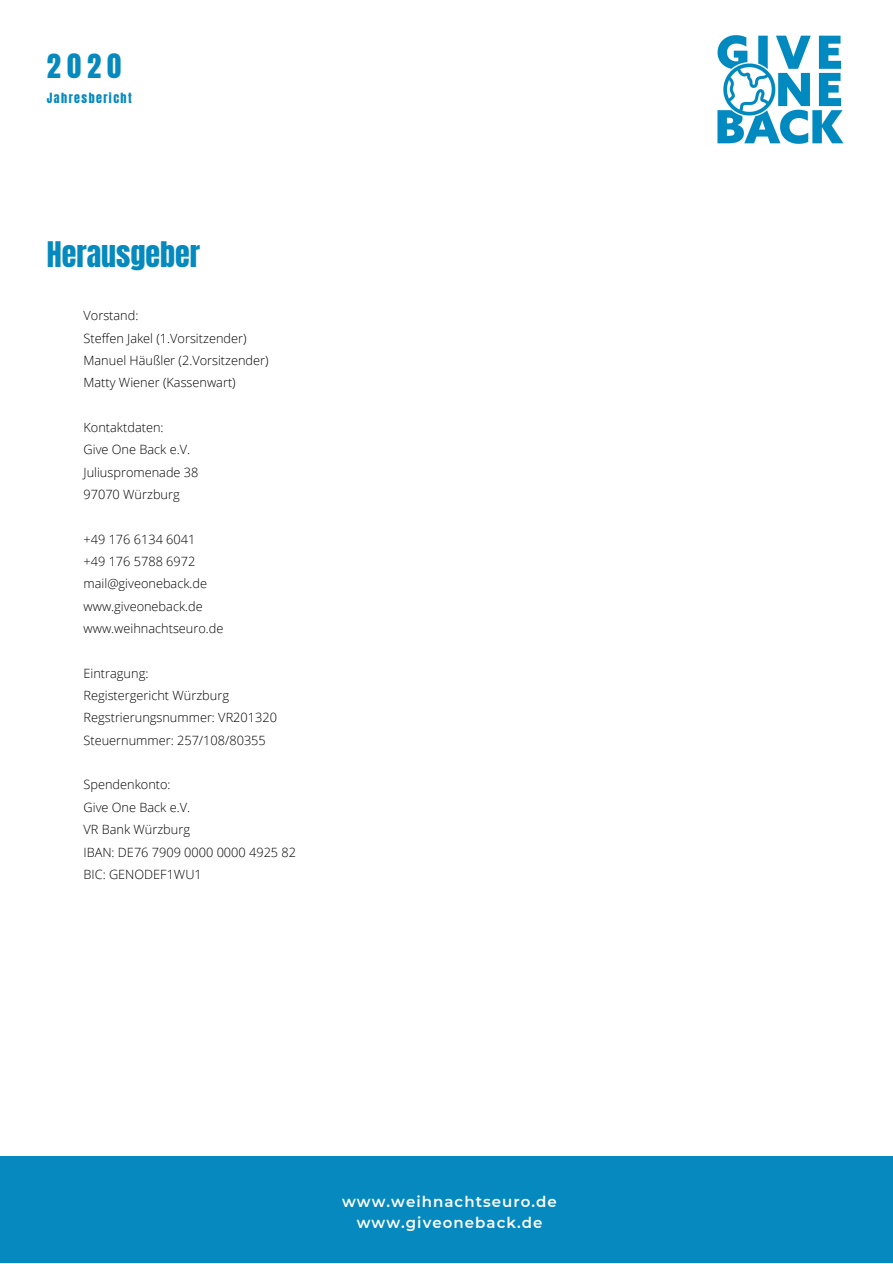
<style>
.page{position:relative;width:893px;height:1264px;background:#fff}
.page>*{position:absolute;margin:0;border:0;box-sizing:border-box;transform-origin:0 0}
.t1{font:30px "Anton";color:#0589be}
.t2{font:28.5px "Anton";color:#0589be}
.t3{font:600 15px/20.2px "Montserrat";letter-spacing:.07em;color:#fff;text-align:center}
.t4{font:300 12.75px/22.4px "Open Sans";color:#000}
.t5{font:12px "Anton";letter-spacing:.12em;color:#0589be}
</style>
<div class="page">
<div style="left:0;top:1156px;width:892px;height:106px;background:#0589be"></div>
<img style="left:717px;top:35px;width:127px;height:109px">
<h2 class="t2" style="left:47px;top:46px;width:76px">2020</h2>
<p class="t5" style="left:47px;top:89px;width:86px">Jahresbericht</p>
<h1 class="t1" style="left:47px;top:233px;width:155px">Herausgeber</h1>
<p class="t4" style="left:84px;top:304px;width:187px">Vorstand:<br>Steffen Jakel (1.Vorsitzender)<br>Manuel Häußler (2.Vorsitzender)<br>Matty Wiener (Kassenwart)</p>
<p class="t4" style="left:84px;top:416px;width:116px">Kontaktdaten:<br>Give One Back e.V.<br>Juliuspromenade 38<br>97070 Würzburg</p>
<p class="t4" style="left:84px;top:527px;width:141px">+49 176 6134 6041<br>+49 176 5788 6972 mail@giveoneback.de www.giveoneback.de www.weihnachtseuro.de</p>
<p class="t4" style="left:84px;top:661px;width:195px">Eintragung:<br>Registergericht Würzburg<br>Regstrierungsnummer: VR201320<br>Steuernummer: 257/108/80355</p>
<p class="t4" style="left:84px;top:773px;width:214px">Spendenkonto:<br>Give One Back e.V.<br>VR Bank Würzburg<br>IBAN: DE76 7909 0000 0000 4925 82<br>BIC: GENODEF1WU1</p>
<p class="t3" style="left:342px;top:1191px;width:216px">www.weihnachtseuro.de www.giveoneback.de</p>
</div>
